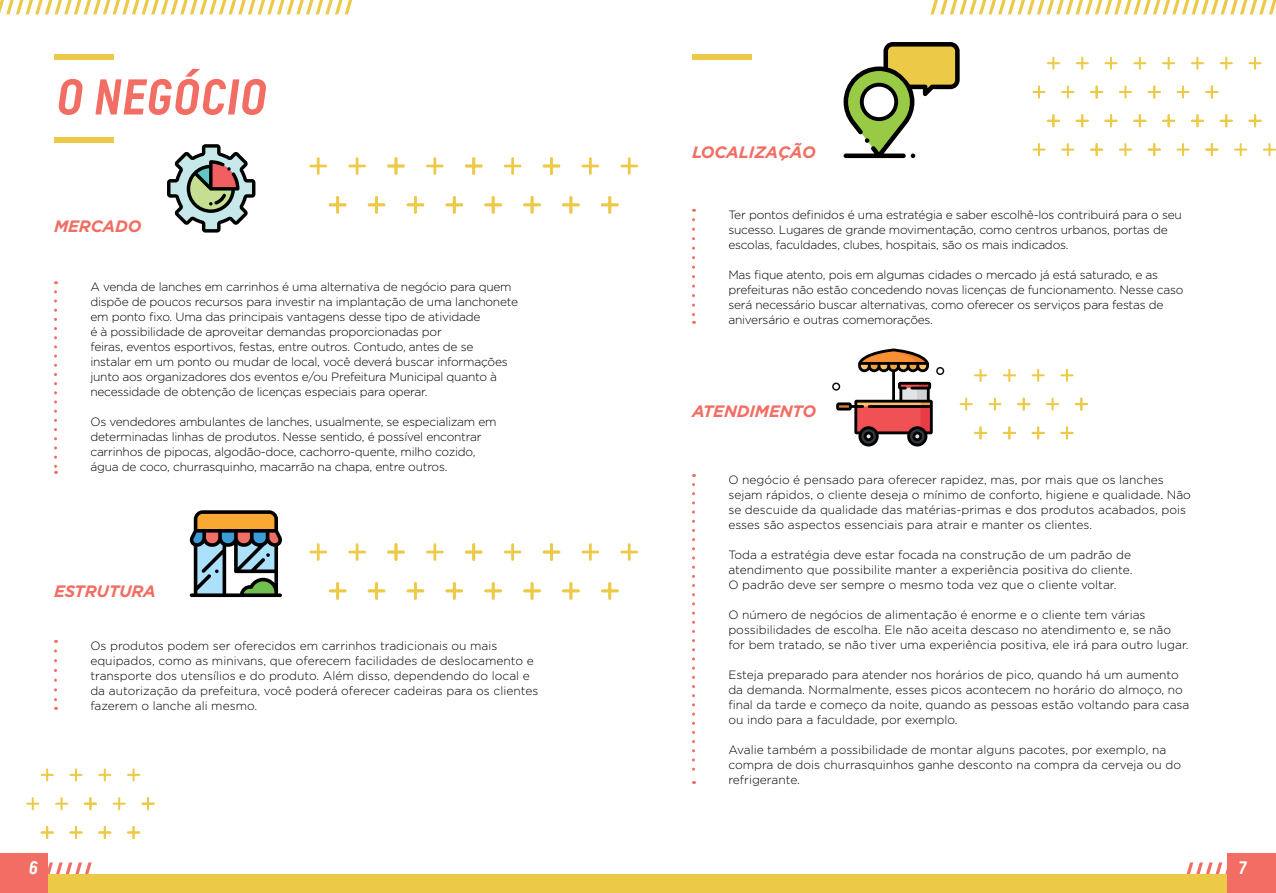
<style>
.page{position:relative;width:1276px;height:893px;background:#fff}
.page>*{position:absolute;margin:0;border:0;box-sizing:border-box;transform-origin:0 0}
.t1{font:italic 700 50.1px "Decima Pro A";color:#f26d63}
.t2{font:italic 700 18px "Decima Pro A";color:#fff}
.t3{font:italic 700 16.5px "Gotham";letter-spacing:-.01em;color:#f26d63}
.t4{font:italic 700 16.5px "Gotham";letter-spacing:.02em;color:#f26d63}
.t5{font:300 12px/15px "Gotham";letter-spacing:-.02em;color:#000}
.t6{font:300 12px/15px "Gotham";color:#000}
</style>
<div class="page">
<svg style="left:48px;top:862px;width:44px;height:12px"></svg>
<svg style="left:1186px;top:862px;width:41px;height:12px"></svg>
<div style="left:0;top:874px;width:1276px;height:19px;background:#edc948"></div>
<svg style="left:0;top:0;width:353px;height:14px"></svg>
<svg style="left:930px;top:0;width:346px;height:14px"></svg>
<div style="left:0;top:853px;width:48px;height:40px;background:#f26d63"></div>
<div style="left:1227px;top:853px;width:49px;height:40px;background:#f26d63"></div>
<svg style="left:1032px;top:86px;width:13px;height:12px"></svg>
<svg style="left:1061px;top:86px;width:13px;height:12px"></svg>
<svg style="left:1047px;top:57px;width:13px;height:13px"></svg>
<svg style="left:1075px;top:57px;width:13px;height:13px"></svg>
<svg style="left:1032px;top:143px;width:13px;height:13px"></svg>
<svg style="left:1061px;top:143px;width:13px;height:13px"></svg>
<svg style="left:1047px;top:114px;width:13px;height:13px"></svg>
<svg style="left:1075px;top:114px;width:13px;height:13px"></svg>
<svg style="left:1090px;top:86px;width:13px;height:12px"></svg>
<svg style="left:1119px;top:86px;width:13px;height:12px"></svg>
<svg style="left:1104px;top:57px;width:13px;height:13px"></svg>
<svg style="left:1133px;top:57px;width:13px;height:13px"></svg>
<svg style="left:1090px;top:143px;width:13px;height:13px"></svg>
<svg style="left:1119px;top:143px;width:13px;height:13px"></svg>
<svg style="left:1104px;top:114px;width:13px;height:13px"></svg>
<svg style="left:1133px;top:114px;width:13px;height:13px"></svg>
<svg style="left:1147px;top:86px;width:13px;height:12px"></svg>
<svg style="left:1176px;top:86px;width:13px;height:12px"></svg>
<svg style="left:1162px;top:57px;width:13px;height:13px"></svg>
<svg style="left:1191px;top:57px;width:13px;height:13px"></svg>
<svg style="left:1147px;top:143px;width:13px;height:13px"></svg>
<svg style="left:1176px;top:143px;width:13px;height:13px"></svg>
<svg style="left:1162px;top:114px;width:13px;height:13px"></svg>
<svg style="left:1191px;top:114px;width:13px;height:13px"></svg>
<svg style="left:1205px;top:86px;width:13px;height:12px"></svg>
<svg style="left:1219px;top:57px;width:13px;height:13px"></svg>
<svg style="left:1248px;top:57px;width:13px;height:13px"></svg>
<svg style="left:1205px;top:143px;width:13px;height:13px"></svg>
<svg style="left:1234px;top:143px;width:13px;height:13px"></svg>
<svg style="left:1263px;top:143px;width:13px;height:13px"></svg>
<svg style="left:1219px;top:114px;width:13px;height:13px"></svg>
<svg style="left:1248px;top:114px;width:13px;height:13px"></svg>
<div style="left:54px;top:54px;width:59px;height:5px;background:#edc948"></div>
<div style="left:692px;top:54px;width:59px;height:5px;background:#edc948"></div>
<div style="left:54px;top:137px;width:59px;height:5px;background:#edc948"></div>
<svg style="left:189px;top:510px;width:93px;height:87px"></svg>
<svg style="left:843px;top:42px;width:116px;height:116px"></svg>
<svg style="left:309px;top:157px;width:18px;height:18px"></svg>
<svg style="left:348px;top:157px;width:18px;height:18px"></svg>
<svg style="left:329px;top:196px;width:17px;height:18px"></svg>
<svg style="left:368px;top:196px;width:17px;height:18px"></svg>
<svg style="left:387px;top:157px;width:18px;height:18px"></svg>
<svg style="left:426px;top:157px;width:17px;height:18px"></svg>
<svg style="left:407px;top:196px;width:17px;height:18px"></svg>
<svg style="left:445px;top:196px;width:18px;height:18px"></svg>
<svg style="left:465px;top:157px;width:17px;height:18px"></svg>
<svg style="left:504px;top:157px;width:17px;height:18px"></svg>
<svg style="left:484px;top:196px;width:18px;height:18px"></svg>
<svg style="left:523px;top:196px;width:18px;height:18px"></svg>
<svg style="left:543px;top:157px;width:17px;height:18px"></svg>
<svg style="left:581px;top:157px;width:18px;height:18px"></svg>
<svg style="left:620px;top:157px;width:18px;height:18px"></svg>
<svg style="left:562px;top:196px;width:18px;height:18px"></svg>
<svg style="left:601px;top:196px;width:17px;height:18px"></svg>
<svg style="left:309px;top:543px;width:18px;height:18px"></svg>
<svg style="left:348px;top:543px;width:18px;height:18px"></svg>
<svg style="left:329px;top:582px;width:17px;height:18px"></svg>
<svg style="left:368px;top:582px;width:17px;height:18px"></svg>
<svg style="left:387px;top:543px;width:18px;height:18px"></svg>
<svg style="left:426px;top:543px;width:17px;height:18px"></svg>
<svg style="left:407px;top:582px;width:17px;height:18px"></svg>
<svg style="left:445px;top:582px;width:18px;height:18px"></svg>
<svg style="left:465px;top:543px;width:17px;height:18px"></svg>
<svg style="left:504px;top:543px;width:17px;height:18px"></svg>
<svg style="left:484px;top:582px;width:18px;height:18px"></svg>
<svg style="left:523px;top:582px;width:18px;height:18px"></svg>
<svg style="left:543px;top:543px;width:17px;height:18px"></svg>
<svg style="left:581px;top:543px;width:18px;height:18px"></svg>
<svg style="left:620px;top:543px;width:18px;height:18px"></svg>
<svg style="left:562px;top:582px;width:18px;height:18px"></svg>
<svg style="left:601px;top:582px;width:17px;height:18px"></svg>
<svg style="left:832px;top:348px;width:113px;height:98px"></svg>
<svg style="left:167px;top:144px;width:88px;height:89px"></svg>
<svg style="left:26px;top:797px;width:13px;height:13px"></svg>
<svg style="left:55px;top:797px;width:13px;height:13px"></svg>
<svg style="left:41px;top:768px;width:13px;height:13px"></svg>
<svg style="left:69px;top:768px;width:13px;height:13px"></svg>
<svg style="left:41px;top:826px;width:13px;height:13px"></svg>
<svg style="left:69px;top:826px;width:13px;height:13px"></svg>
<svg style="left:84px;top:797px;width:13px;height:13px"></svg>
<svg style="left:113px;top:797px;width:13px;height:13px"></svg>
<svg style="left:98px;top:768px;width:13px;height:13px"></svg>
<svg style="left:127px;top:768px;width:13px;height:13px"></svg>
<svg style="left:98px;top:826px;width:13px;height:13px"></svg>
<svg style="left:127px;top:826px;width:13px;height:13px"></svg>
<svg style="left:141px;top:797px;width:13px;height:13px"></svg>
<svg style="left:959px;top:398px;width:13px;height:13px"></svg>
<svg style="left:988px;top:398px;width:13px;height:13px"></svg>
<svg style="left:974px;top:369px;width:13px;height:13px"></svg>
<svg style="left:1003px;top:369px;width:13px;height:13px"></svg>
<svg style="left:974px;top:426px;width:13px;height:13px"></svg>
<svg style="left:1003px;top:426px;width:13px;height:13px"></svg>
<svg style="left:1017px;top:398px;width:13px;height:13px"></svg>
<svg style="left:1046px;top:398px;width:13px;height:13px"></svg>
<svg style="left:1031px;top:369px;width:13px;height:13px"></svg>
<svg style="left:1060px;top:369px;width:13px;height:13px"></svg>
<svg style="left:1031px;top:426px;width:13px;height:13px"></svg>
<svg style="left:1060px;top:426px;width:13px;height:13px"></svg>
<svg style="left:1075px;top:398px;width:13px;height:13px"></svg>
<svg style="left:692px;top:220px;width:3px;height:104px"></svg>
<svg style="left:692px;top:484px;width:3px;height:300px"></svg>
<svg style="left:54px;top:292px;width:3px;height:182px"></svg>
<svg style="left:54px;top:651px;width:3px;height:59px"></svg>
<h1 class="t1" style="left:54px;top:67px;width:167px">O NEGÓCIO</h1>
<h3 class="t3" style="left:54px;top:217px;width:89px">MER CADO</h3>
<p class="t5" style="left:90px;top:279px;width:429px">A venda de lanches em carrinhos é uma alternativa de negócio para quem dispõe de poucos recursos para investir na implantação de uma lanchonete em ponto fixo. Uma das principais vantagens desse tipo de atividade<br>é à possibilidade de aproveitar demandas proporcionadas por<br>feiras, eventos esportivos, festas, entre outros. Contudo, antes de se<br>instalar em um ponto ou mudar de local, você deverá buscar informações junto aos organizadores dos eventos e/ou Prefeitura Municipal quanto à necessidade de obtenção de licenças especiais para operar.</p>
<p class="t5" style="left:90px;top:414px;width:408px">Os vendedores ambulantes de lanches, usualmente, se especializam em determinadas linhas de produtos. Nesse sentido, é possível encontrar carrinhos de pipocas, algodão-doce, cachorro-quente, milho cozido, água de coco, churrasquinho, macarrão na chapa, entre outros.</p>
<h3 class="t3" style="left:54px;top:581px;width:90px">ESTRUTURA</h3>
<p class="t6" style="left:90px;top:638px;width:449px">Os produtos podem ser oferecidos em carrinhos tradicionais ou mais equipados, como as minivans, que oferecem facilidades de deslocamento e transporte dos utensílios e do produto. Além disso, dependendo do local e da autorização da prefeitura, você poderá oferecer cadeiras para os clientes fazerem o lanche ali mesmo.</p>
<h3 class="t3" style="left:692px;top:142px;width:125px">LOCALIZA ÇÃO</h3>
<p class="t5" style="left:728px;top:207px;width:455px">Ter pontos definidos é uma estratégia e saber escolhê-los contribuirá para o seu sucesso. Lugares de grande movimentação, como centros urbanos, portas de escolas, faculdades, clubes, hospitais, são os mais indicados.</p>
<p class="t5" style="left:728px;top:267px;width:456px">Mas fique atento, pois em algumas cidades o mercado já está saturado, e as prefeituras não estão concedendo novas licenças de funcionamento. Nesse caso será necessário buscar alternativas, como oferecer os serviços para festas de aniversário e outras comemorações.</p>
<h3 class="t4" style="left:692px;top:402px;width:126px">ATENDIMENTO</h3>
<p class="t6" style="left:728px;top:472px;width:464px">O negócio é pensado para oferecer rapidez, mas, por mais que os lanches sejam rápidos, o cliente deseja o mínimo de conforto, higiene e qualidade. Não se descuide da qualidade das matérias-primas e dos produtos acabados, pois esses são aspectos essenciais para atrair e manter os clientes.</p>
<p class="t5" style="left:728px;top:547px;width:406px;text-align:justify">Toda a estratégia deve estar focada na construção de um padrão de atendimento que possibilite manter a experiência positiva do cliente.<br>O padrão deve ser sempre o mesmo toda vez que o cliente voltar.</p>
<p class="t6" style="left:728px;top:607px;width:462px">O número de negócios de alimentação é enorme e o cliente tem várias possibilidades de escolha. Ele não aceita descaso no atendimento e, se não for bem tratado, se não tiver uma experiência positiva, ele irá para outro lugar.</p>
<p class="t6" style="left:728px;top:667px;width:462px">Esteja preparado para atender nos horários de pico, quando há um aumento da demanda. Normalmente, esses picos acontecem no horário do almoço, no final da tarde e começo da noite, quando as pessoas estão voltando para casa ou indo para a faculdade, por exemplo.</p>
<p class="t6" style="left:728px;top:742px;width:454px">Avalie também a possibilidade de montar alguns pacotes, por exemplo, na compra de dois churrasquinhos ganhe desconto na compra da cerveja ou do refrigerante.</p>
<h2 class="t2" style="left:29px;top:856px;width:11px">6</h2>
<h2 class="t2" style="left:1237px;top:856px;width:11px">7</h2>
</div>
